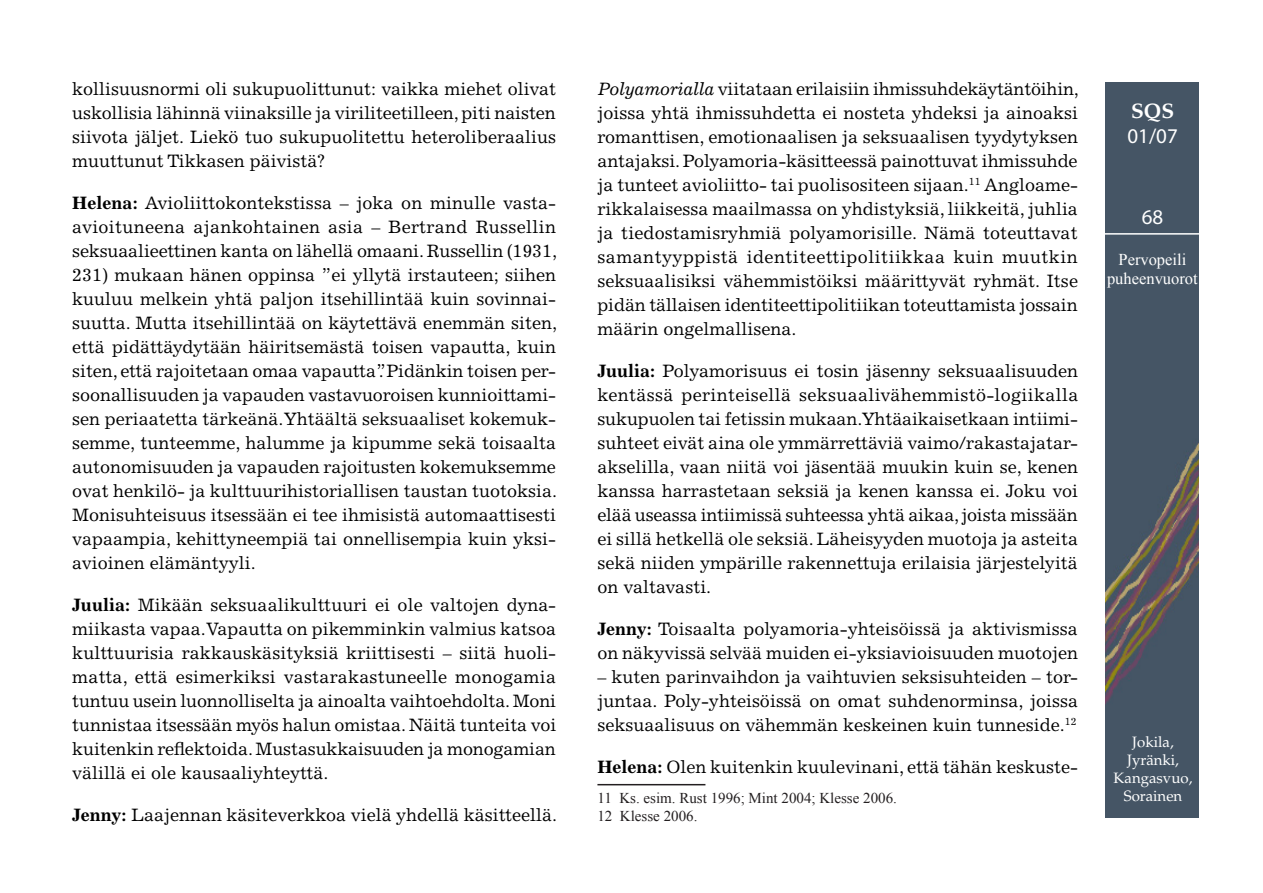
<style>
.page{position:relative;width:1263px;height:893px;background:#fff}
.page>*{position:absolute;margin:0;border:0;box-sizing:border-box;transform-origin:0 0}
.t1{font:21px "Myriad Pro";color:#fff}
.t2{font:700 21px "Palatino LT Std";color:#fff}
.tekstivartalo{font:18px/24px "Excelsior LT Std";color:#000;text-align:justify}
.Endnote_Text{font:18px/24px "Excelsior LT Std";color:#000;text-align:justify}
.t3{font:16.5px/19.8px "Times New Roman";color:#fff;text-align:center}
.Endnote_Text-2{font:15px "Times New Roman";color:#231f20}
.t4{font:15px/18px "Palatino LT Std";color:#fff;text-align:center}
.s1{font-weight:700}
.s2{font-style:italic}
</style>
<div class="page">
<img style="left:1106px;top:82px;width:92px;height:736px">
<hr style="left:1100px;top:233px;width:103px;height:2px;background:#fff">
<hr style="left:597px;top:784px;width:108px;height:1px;background:#231f20">
<p class="Endnote_Text" style="left:72px;top:77px;width:485px">kollisuusnormi oli sukupuolittunut: vaikka miehet olivat uskollisia lähinnä viinaksille ja viriliteetilleen, piti naisten siivota jäljet. Liekö tuo sukupuolitettu heteroliberaalius muuttunut Tikkasen päivistä?</p>
<p class="tekstivartalo" style="left:72px;top:191px;width:486px"><span class="s1">Helena:</span> Avioliittokontekstissa – joka on minulle vasta&shy;avioituneena ajankohtainen asia – Bertrand Russellin seksuaalieettinen kanta on lähellä omaani. Russellin (1931, 231) mukaan hänen oppinsa ”ei yllytä irstauteen; siihen kuuluu melkein yhtä paljon itsehillintää kuin sovinnai&shy;suutta. Mutta itsehillintää on käytettävä enemmän siten, että pidättäydytään häiritsemästä toisen vapautta, kuin siten, että rajoitetaan omaa vapautta”. Pidänkin toisen per&shy;soonallisuuden ja vapauden vastavuoroisen kunnioittami&shy;sen periaatetta tärkeänä. Yhtäältä seksuaaliset kokemuk&shy;semme, tunteemme, halumme ja kipumme sekä toisaalta autonomisuuden ja vapauden rajoitusten kokemuksemme ovat henkilö- ja kulttuurihistoriallisen taustan tuotoksia.<br>Monisuhteisuus itsessään ei tee ihmisistä automaattisesti vapaampia, kehittyneempiä tai onnellisempia kuin yksi&shy;avioinen elämäntyyli.</p>
<p class="tekstivartalo" style="left:72px;top:593px;width:486px"><span class="s1">Juulia:</span> Mikään seksuaalikulttuuri ei ole valtojen dyna&shy;miikasta vapaa. Vapautta on pikemminkin valmius katsoa kulttuurisia rakkauskäsityksiä kriittisesti – siitä huoli&shy;matta, että esimerkiksi vastarakastuneelle monogamia tuntuu usein luonnolliselta ja ainoalta vaihtoehdolta. Moni tunnistaa itsessään myös halun omistaa. Näitä tunteita voi kuitenkin reflektoida. Mustasukkaisuuden ja monogamian välillä ei ole kausaaliyhteyttä.</p>
<p class="tekstivartalo" style="left:72px;top:803px;width:486px"><span class="s1">Jenny:</span> Laajennan käsiteverkkoa vielä yhdellä käsitteellä.</p>
<p class="tekstivartalo" style="left:597px;top:77px;width:483px"><span class="s2">Polyamorialla</span> viitataan erilaisiin ihmissuhdekäytäntöihin, joissa yhtä ihmissuhdetta ei nosteta yhdeksi ja ainoaksi romanttisen, emotionaalisen ja seksuaalisen tyydytyksen antajaksi. Polyamoria-käsitteessä painottuvat ihmissuhde ja tunteet avioliitto- tai puolisositeen sijaan.<sup>11</sup> Angloame&shy;rikkalaisessa maailmassa on yhdistyksiä, liikkeitä, juhlia ja tiedostamisryhmiä polyamorisille. Nämä toteuttavat samantyyppistä identiteettipolitiikkaa kuin muutkin seksuaalisiksi vähemmistöiksi määrittyvät ryhmät. Itse pidän tällaisen identiteettipolitiikan toteuttamista jossain määrin ongelmallisena.</p>
<p class="tekstivartalo" style="left:597px;top:359px;width:482px"><span class="s1">Juulia:</span> Polyamorisuus ei tosin jäsenny seksuaalisuuden kentässä perinteisellä seksuaalivähemmistö-logiikalla sukupuolen tai fetissin mukaan. Yhtäaikaisetkaan intiimi&shy;suhteet eivät aina ole ymmärrettäviä vaimo/rakastajatar&shy;akselilla, vaan niitä voi jäsentää muukin kuin se, kenen kanssa harrastetaan seksiä ja kenen kanssa ei. Joku voi elää useassa intiimissä suhteessa yhtä aikaa, joista missään ei sillä hetkellä ole seksiä. Läheisyyden muotoja ja asteita sekä niiden ympärille rakennettuja erilaisia järjestelyitä on valtavasti.</p>
<p class="tekstivartalo" style="left:597px;top:617px;width:482px"><span class="s1">Jenny:</span> Toisaalta polyamoria-yhteisöissä ja aktivismissa on näkyvissä selvää muiden ei-yksiavioisuuden muotojen</p>
<p class="tekstivartalo" style="left:597px;top:665px;width:482px">– kuten parinvaihdon ja vaihtuvien seksisuhteiden – tor&shy;juntaa. Poly-yhteisöissä on omat suhdenorminsa, joissa seksuaalisuus on vähemmän keskeinen kuin tunneside.<sup>12</sup></p>
<p class="tekstivartalo" style="left:597px;top:755px;width:482px"><span class="s1">Helena:</span> Olen kuitenkin kuulevinani, että tähän keskuste-</p>
<p class="Endnote_Text-2" style="left:597px;top:788px;width:301px">11 Ks. esim. Rust 1996; Mint 2004; Klesse 2006.</p>
<p class="Endnote_Text-2" style="left:597px;top:806px;width:101px">12 Klesse 2006.</p>
<p class="t2" style="left:1131px;top:99px;width:45px">SQS</p>
<p class="t1" style="left:1127px;top:123px;width:52px">01/07</p>
<p class="t1" style="left:1142px;top:204px;width:23px">68</p>
<p class="t3" style="left:1107px;top:249px;width:92px">Pervopeili puheenvuorot</p>
<p class="t4" style="left:1114px;top:733px;width:80px">Jokila,<br>Jyränki,<br>Kangasvuo,<br>Sorainen</p>
</div>
